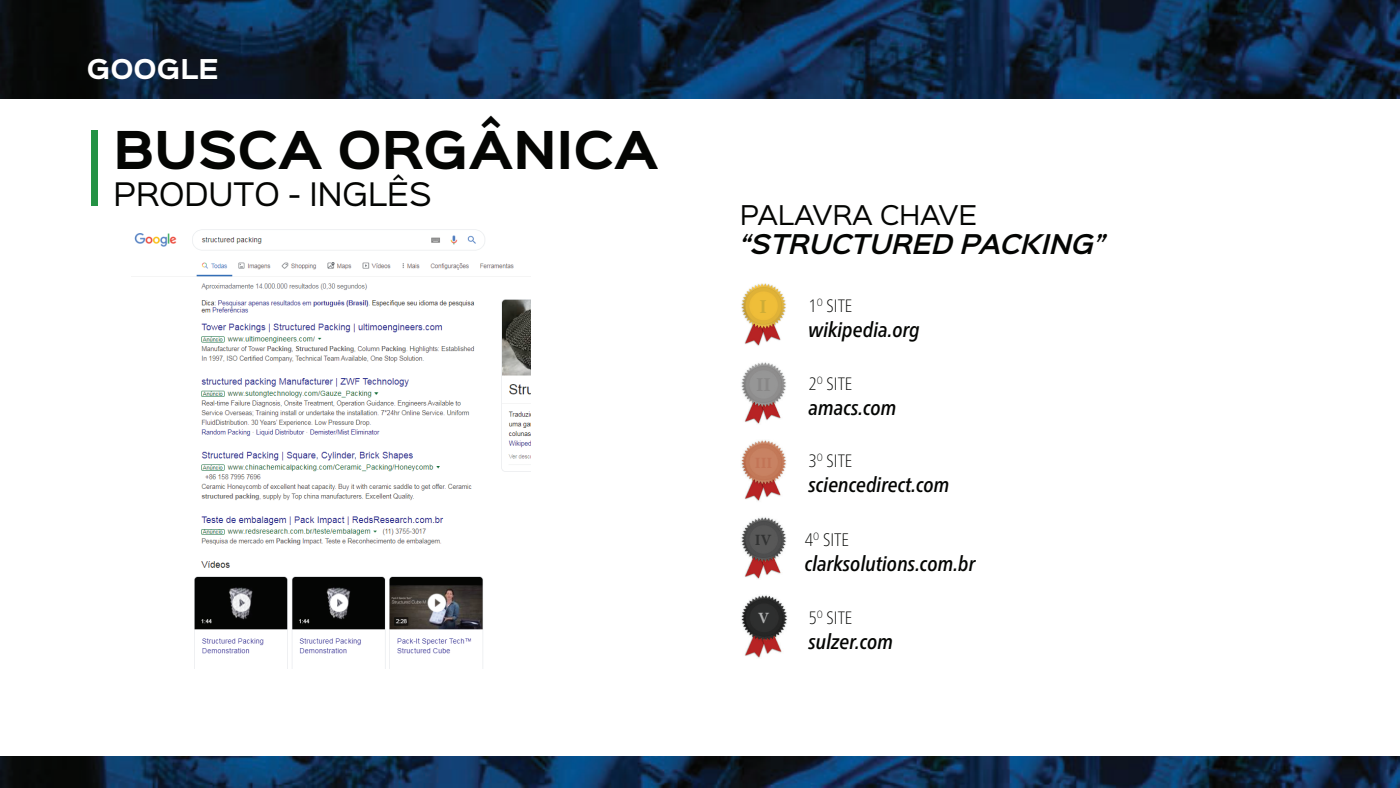
<style>
.page{position:relative;width:1400px;height:788px;background:#fff}
.page>*{position:absolute;margin:0;border:0;box-sizing:border-box;transform-origin:0 0}
.t1{font:700 46.99px "Sinkin Sans 700";color:#040503}
.t2{font:29.22px "Sinkin Sans 400";color:#040503}
.t3{font:700 24.59px "Sinkin Sans 700";color:#fff}
.t4{font:italic 600 24.5px "Sinkin Sans 600";color:#040503}
.t5{font:24.5px "Sinkin Sans 400";color:#040503}
.t6{font:italic 500 condensed 21px "Frutiger Neue LT Pro";color:#040503}
.t7{font:700 19.69px "Minion Pro";color:#cdac36}
.t8{font:100 condensed 18.11px "Frutiger Neue LT Pro";color:#040503}
.t9{font:100 condensed 17.94px "Frutiger Neue LT Pro";color:#040503}
.t10{font:700 15.66px "Minion Pro";color:#313232}
.t11{font:700 15.66px "Minion Pro";color:#b2b3b3}
</style>
<div class="page">
<img style="left:0;top:756px;width:1400px;height:31px">
<img style="left:0;top:0;width:1400px;height:98px">
<img style="left:134px;top:229px;width:396px;height:440px">
<div style="left:91px;top:130px;width:7px;height:76px;background:#249244"></div>
<img style="left:741px;top:362px;width:45px;height:62px">
<img style="left:741px;top:283px;width:45px;height:63px">
<img style="left:741px;top:440px;width:45px;height:61px">
<img style="left:741px;top:517px;width:45px;height:62px">
<img style="left:741px;top:595px;width:46px;height:63px">
<p class="t3" style="left:87px;top:56px;width:134px">GOOGLE</p>
<h1 class="t1" style="left:114px;top:125px;width:547px">BUSCA ORGÂNICA</h1>
<h2 class="t2" style="left:114px;top:169px;width:320px">PRODUTO - INGLÊS</h2>
<p class="t5" style="left:740px;top:194px;width:239px">PALAVRA CHAVE</p>
<p class="t4" style="left:740px;top:223px;width:367px">“STRUCTURED PACKING”</p>
<p class="t7" style="left:760px;top:293px;width:9px">I</p>
<p class="t10" style="left:755px;top:529px;width:19px">IV</p>
<p class="t11" style="left:758px;top:606px;width:13px">V</p>
<p class="t9" style="left:808px;top:295px;width:45px">1<sup>O</sup> SITE</p>
<p class="t6" style="left:808px;top:317px;width:113px">wikipedia.org</p>
<p class="t9" style="left:808px;top:373px;width:45px">2<sup>O</sup> SITE</p>
<p class="t6" style="left:808px;top:395px;width:90px">amacs.com</p>
<p class="t9" style="left:808px;top:450px;width:45px">3<sup>O</sup> SITE</p>
<p class="t6" style="left:808px;top:472px;width:143px">sciencedirect.com</p>
<p class="t8" style="left:805px;top:528px;width:46px">4<sup>O</sup> SITE</p>
<p class="t6" style="left:805px;top:551px;width:172px">clarksolutions.com.br</p>
<p class="t9" style="left:808px;top:607px;width:45px">5<sup>O</sup> SITE</p>
<p class="t6" style="left:808px;top:629px;width:86px">sulzer.com</p>
</div>
